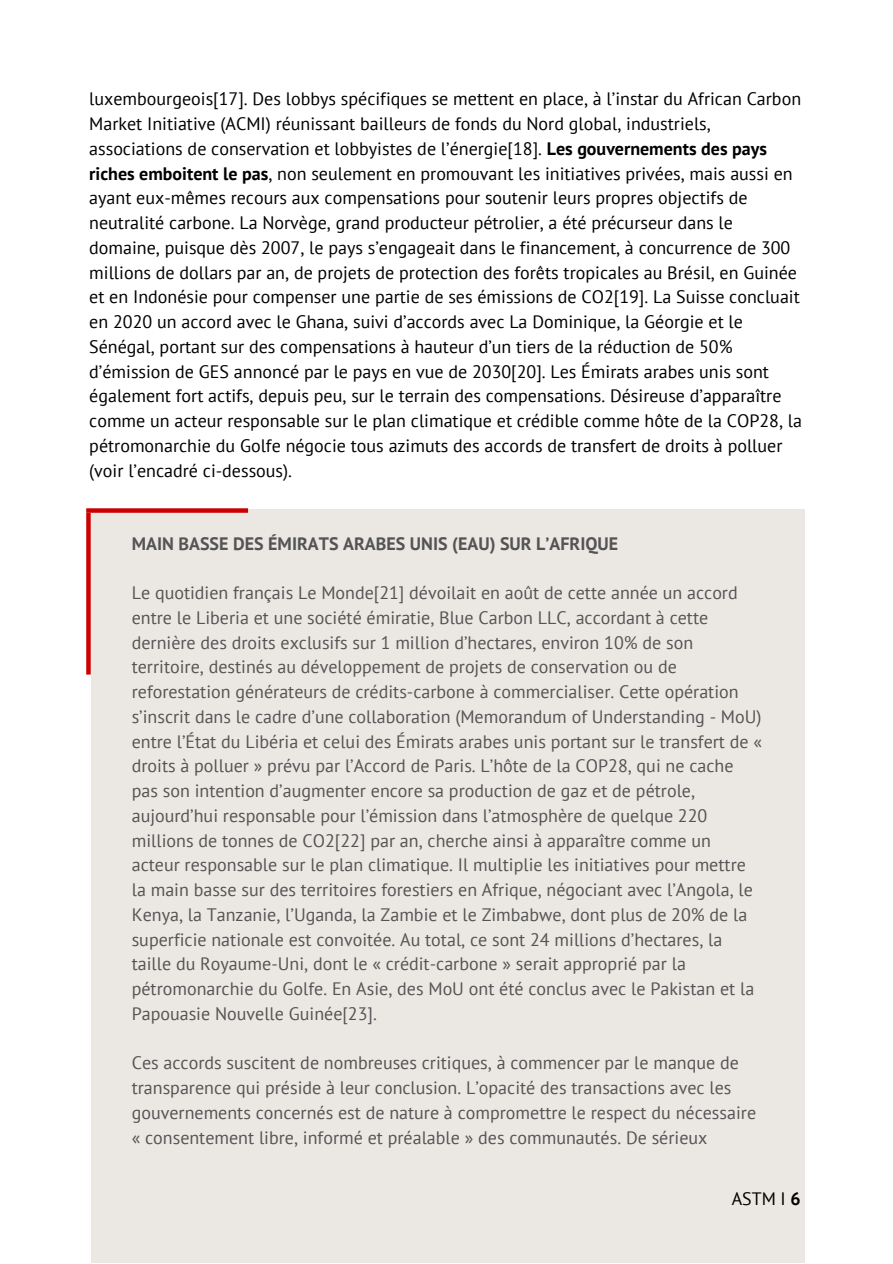
<style>
.page{position:relative;width:893px;height:1264px;background:#fff}
.page>*{position:absolute;margin:0;border:0;box-sizing:border-box;transform-origin:0 0}
.t1{font:18px/24.8px "PT Sans";color:#545454}
.t2{font:18px/24.8px "PT Sans";color:#000}
.t3{font:700 18px "PT Sans";color:#545454}
.t4{font:17.85px "PT Sans";color:#000}
.s1{font-weight:700}
</style>
<div class="page">
<div style="left:91px;top:509px;width:713px;height:753px;background:#ebe8e4"></div>
<div style="left:86px;top:508px;width:162px;height:5px;background:#c00"></div>
<div style="left:86px;top:513px;width:5px;height:161px;background:#c00"></div>
<p class="t2" style="left:89px;top:86px;width:714px">luxembourgeois[17]. Des lobbys spécifiques se mettent en place, à l’instar du African Carbon Market Initiative (ACMI) réunissant bailleurs de fonds du Nord global, industriels, associations de conservation et lobbyistes de l’énergie[18]. <span class="s1">Les gouvernements des pays riches emboitent le pas</span>, non seulement en promouvant les initiatives privées, mais aussi en ayant eux-mêmes recours aux compensations pour soutenir leurs propres objectifs de neutralité carbone. La Norvège, grand producteur pétrolier, a été précurseur dans le domaine, puisque dès 2007, le pays s’engageait dans le financement, à concurrence de 300 millions de dollars par an, de projets de protection des forêts tropicales au Brésil, en Guinée et en Indonésie pour compenser une partie de ses émissions de CO2[19]. La Suisse concluait en 2020 un accord avec le Ghana, suivi d’accords avec La Dominique, la Géorgie et le Sénégal, portant sur des compensations à hauteur d’un tiers de la réduction de 50% d’émission de GES annoncé par le pays en vue de 2030[20]. Les Émirats arabes unis sont également fort actifs, depuis peu, sur le terrain des compensations. Désireuse d’apparaître comme un acteur responsable sur le plan climatique et crédible comme hôte de la COP28, la pétromonarchie du Golfe négocie tous azimuts des accords de transfert de droits à polluer (voir l’encadré ci-dessous).</p>
<p class="t3" style="left:132px;top:531px;width:488px">MAIN BASSE DES ÉMIRATS ARABES UNIS (EAU) SUR L’AFRIQUE</p>
<p class="t1" style="left:132px;top:580px;width:631px">Le quotidien français Le Monde[21] dévoilait en août de cette année un accord entre le Liberia et une société émiratie, Blue Carbon LLC, accordant à cette dernière des droits exclusifs sur 1 million d’hectares, environ 10% de son territoire, destinés au développement de projets de conservation ou de reforestation générateurs de crédits-carbone à commercialiser. Cette opération s’inscrit dans le cadre d’une collaboration (Memorandum of Understanding - MoU) entre l’État du Libéria et celui des Émirats arabes unis portant sur le transfert de « droits à polluer » prévu par l’Accord de Paris. L’hôte de la COP28, qui ne cache pas son intention d’augmenter encore sa production de gaz et de pétrole, aujourd’hui responsable pour l’émission dans l’atmosphère de quelque 220 millions de tonnes de CO2[22] par an, cherche ainsi à apparaître comme un acteur responsable sur le plan climatique. Il multiplie les initiatives pour mettre la main basse sur des territoires forestiers en Afrique, négociant avec l’Angola, le Kenya, la Tanzanie, l’Uganda, la Zambie et le Zimbabwe, dont plus de 20% de la superficie nationale est convoitée. Au total, ce sont 24 millions d’hectares, la taille du Royaume-Uni, dont le « crédit-carbone » serait approprié par la pétromonarchie du Golfe. En Asie, des MoU ont été conclus avec le Pakistan et la Papouasie Nouvelle Guinée[23].</p>
<p class="t1" style="left:132px;top:1050px;width:626px">Ces accords suscitent de nombreuses critiques, à commencer par le manque de transparence qui préside à leur conclusion. L’opacité des transactions avec les gouvernements concernés est de nature à compromettre le respect du nécessaire « consentement libre, informé et préalable » des communautés. De sérieux</p>
<p class="t4" style="left:731px;top:1186px;width:71px">ASTM I <span class="s1">6</span></p>
</div>
